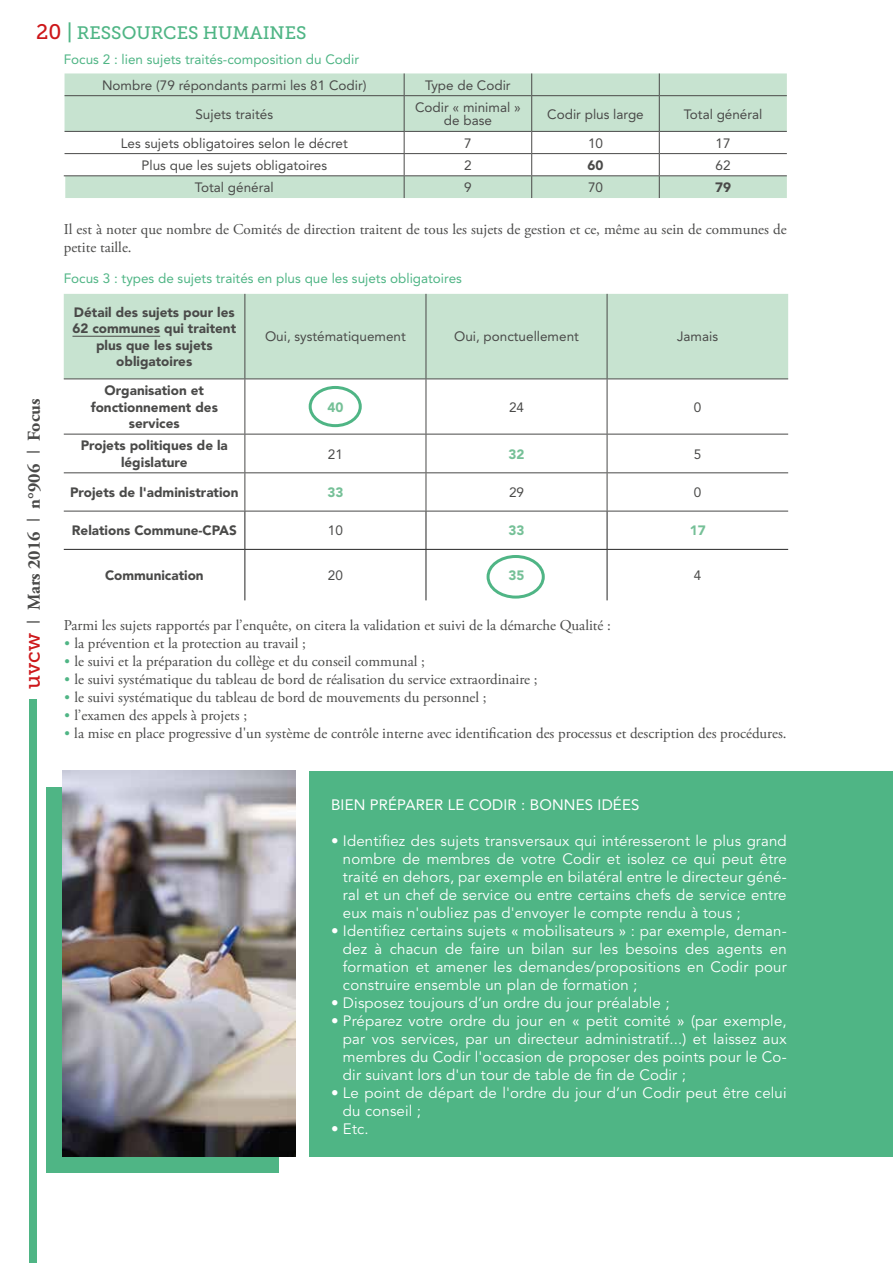
<style>
.page{position:relative;width:893px;height:1263px;background:#fff}
.page>*{position:absolute;margin:0;border:0;box-sizing:border-box;transform-origin:0 0}
.t1{font:21px "Museo Slab 500";color:#cd171a}
.t2{font:700 18px "Adobe Garamond Pro";color:#4a4a49}
.t3{font:18px "Museo Slab 500";color:#4fb585}
.t4{font:15px/18px "Avenir LT Std";letter-spacing:.01em;color:#fff;text-align:justify}
.t5{font:15px/18px "Adobe Garamond Pro";color:#4a4a49}
.t6{font:15px "Avenir LT Std";letter-spacing:.01em;color:#fff}
.t7{font:13.5px/13.5px "Avenir LT Std";color:#4a4a49;text-align:center}
.t8{font:900 13.5px/16.5px "Avenir LT Std";color:#4a4a49;text-align:center}
.t9{font:13.5px "Avenir LT Std";color:#4fb585}
.t10{font:900 13.5px "Avenir LT Std";color:#75c097}
.s1{font-size:21px}
.s2{font-family:"Museo Slab 500";font-weight:400;font-size:21px;color:#cd171a}
.s3{font-family:"Century Gothic";font-weight:400}
.s4{color:#4fb585}
.s5{font-style:inherit}
</style>
<div class="page">
<div style="left:30px;top:699px;width:7px;height:564px;background:#4fb585"></div>
<div style="left:46px;top:787px;width:233px;height:386px;background:#4fb585"></div>
<div style="left:65px;top:73px;width:722px;height:58px;background:#c7e3d0"></div>
<svg style="left:404px;top:73px;width:1px;height:22px"></svg>
<svg style="left:531px;top:73px;width:1px;height:22px"></svg>
<svg style="left:659px;top:73px;width:1px;height:22px"></svg>
<hr style="left:65px;top:95px;width:339px;height:1px;background:#4a4a49">
<hr style="left:404px;top:95px;width:128px;height:1px;background:#4a4a49">
<hr style="left:404px;top:96px;width:1px;height:35px;background:#4a4a49">
<hr style="left:532px;top:95px;width:127px;height:1px;background:#4a4a49">
<hr style="left:531px;top:96px;width:1px;height:35px;background:#4a4a49">
<hr style="left:659px;top:95px;width:128px;height:1px;background:#4a4a49">
<hr style="left:659px;top:96px;width:1px;height:35px;background:#4a4a49">
<svg style="left:64px;top:131px;width:723px;height:67px"></svg>
<div style="left:64px;top:294px;width:724px;height:84px;background:#c7e3d0"></div>
<svg style="left:64px;top:379px;width:180px;height:170px"></svg>
<svg style="left:245px;top:379px;width:543px;height:221px"></svg>
<hr style="left:244px;top:294px;width:1px;height:84px;background:#4a4a49">
<hr style="left:426px;top:294px;width:1px;height:84px;background:#4a4a49">
<hr style="left:607px;top:294px;width:1px;height:84px;background:#4a4a49">
<hr style="left:64px;top:378px;width:181px;height:1px;background:#4a4a49">
<hr style="left:245px;top:378px;width:181px;height:1px;background:#4a4a49">
<hr style="left:244px;top:379px;width:1px;height:55px;background:#4a4a49">
<hr style="left:426px;top:378px;width:181px;height:1px;background:#4a4a49">
<hr style="left:426px;top:379px;width:1px;height:55px;background:#4a4a49">
<hr style="left:607px;top:378px;width:181px;height:1px;background:#4a4a49">
<hr style="left:607px;top:379px;width:1px;height:55px;background:#4a4a49">
<hr style="left:64px;top:434px;width:181px;height:1px;background:#4a4a49">
<hr style="left:245px;top:434px;width:181px;height:1px;background:#4a4a49">
<hr style="left:244px;top:434px;width:1px;height:38px;background:#4a4a49">
<hr style="left:426px;top:434px;width:181px;height:1px;background:#4a4a49">
<hr style="left:426px;top:434px;width:1px;height:38px;background:#4a4a49">
<hr style="left:607px;top:434px;width:181px;height:1px;background:#4a4a49">
<hr style="left:607px;top:434px;width:1px;height:38px;background:#4a4a49">
<hr style="left:64px;top:472px;width:181px;height:1px;background:#4a4a49">
<hr style="left:245px;top:472px;width:181px;height:1px;background:#4a4a49">
<hr style="left:244px;top:473px;width:1px;height:38px;background:#4a4a49">
<hr style="left:426px;top:472px;width:181px;height:1px;background:#4a4a49">
<hr style="left:426px;top:473px;width:1px;height:38px;background:#4a4a49">
<hr style="left:607px;top:472px;width:181px;height:1px;background:#4a4a49">
<hr style="left:607px;top:473px;width:1px;height:38px;background:#4a4a49">
<hr style="left:64px;top:511px;width:181px;height:1px;background:#4a4a49">
<hr style="left:245px;top:511px;width:181px;height:1px;background:#4a4a49">
<hr style="left:426px;top:511px;width:181px;height:1px;background:#4a4a49">
<hr style="left:607px;top:511px;width:181px;height:1px;background:#4a4a49">
<hr style="left:244px;top:511px;width:1px;height:38px;background:#262626">
<hr style="left:426px;top:511px;width:1px;height:38px;background:#262626">
<hr style="left:607px;top:511px;width:1px;height:38px;background:#262626">
<hr style="left:64px;top:549px;width:181px;height:1px;background:#262626">
<hr style="left:245px;top:549px;width:181px;height:1px;background:#262626">
<hr style="left:244px;top:550px;width:1px;height:50px;background:#262626">
<hr style="left:426px;top:549px;width:181px;height:1px;background:#262626">
<hr style="left:426px;top:550px;width:1px;height:50px;background:#262626">
<hr style="left:607px;top:549px;width:181px;height:1px;background:#262626">
<hr style="left:607px;top:550px;width:1px;height:50px;background:#262626">
<hr style="left:72px;top:336px;width:88px;height:1px;background:#4a4a49">
<div style="left:309px;top:386px;width:53px;height:41px;border:3px solid #4fb585;border-radius:50%"></div>
<div style="left:487px;top:555px;width:58px;height:44px;border:3px solid #4fb585;border-radius:50%"></div>
<div style="left:310px;top:772px;width:583px;height:385px;background:#4fb585"></div>
<img style="left:63px;top:771px;width:232px;height:385px">
<p class="t3" style="left:67px;top:22px;width:241px"><span class="s1">|</span> RESSOURCES HUMAINES</p>
<p class="t9" style="left:64px;top:52px;width:297px">Focus 2 : lien sujets traités-composition du Codir</p>
<p class="t7" style="left:102px;top:78px;width:266px">Nombre (79 répondants parmi les 81 Codir)</p>
<p class="t7" style="left:425px;top:78px;width:87px">Type de Codir</p>
<p class="t7" style="left:195px;top:107px;width:79px">Sujets traités</p>
<p class="t7" style="left:415px;top:101px;width:107px">Codir « minimal » de base</p>
<p class="t7" style="left:547px;top:107px;width:98px">Codir plus large</p>
<p class="t7" style="left:684px;top:107px;width:80px">Total général</p>
<p class="t7" style="left:121px;top:136px;width:228px">Les sujets obligatoires selon le décret</p>
<p class="t7" style="left:464px;top:136px;width:9px">7</p>
<p class="t7" style="left:588px;top:136px;width:17px">10</p>
<p class="t7" style="left:716px;top:136px;width:17px">17</p>
<p class="t7" style="left:142px;top:158px;width:187px">Plus que les sujets obligatoires</p>
<p class="t7" style="left:464px;top:158px;width:9px">2</p>
<p class="t8" style="left:587px;top:157px;width:17px">60</p>
<p class="t7" style="left:716px;top:158px;width:17px">62</p>
<p class="t7" style="left:195px;top:181px;width:80px">Total général</p>
<p class="t7" style="left:464px;top:181px;width:9px">9</p>
<p class="t7" style="left:588px;top:181px;width:17px">70</p>
<p class="t8" style="left:715px;top:179px;width:17px">79</p>
<p class="t5" style="left:64px;top:221px;width:724px">Il est à noter que nombre de Comités de direction traitent de tous les sujets de gestion et ce, même au sein de communes de petite taille.</p>
<p class="t9" style="left:64px;top:271px;width:400px">Focus 3 : types de sujets traités en plus que les sujets obligatoires</p>
<p class="t8" style="left:72px;top:304px;width:165px">Détail des sujets pour les<br>62 communes qui traitent plus que les sujets obligatoires</p>
<h1 class="t1" style="left:36px;top:20px;width:27px">20</h1>
<p class="t7" style="left:265px;top:330px;width:142px">Oui, systématiquement</p>
<p class="t7" style="left:454px;top:330px;width:126px">Oui, ponctuellement</p>
<p class="t7" style="left:677px;top:330px;width:43px">Jamais</p>
<p class="t2" style="left:24px;top:689px;width:292px;rotate:-90deg"><span class="s2">uvcw</span> <span class="s3">I</span> Mars 2016 <span class="s3">I</span> n°906 <span class="s3">I</span> Focus</p>
<p class="t8" style="left:91px;top:382px;width:129px">Organisation et fonctionnement des services</p>
<p class="t10" style="left:327px;top:399px;width:17px">40</p>
<p class="t7" style="left:509px;top:400px;width:17px">24</p>
<p class="t7" style="left:694px;top:400px;width:9px">0</p>
<p class="t8" style="left:81px;top:437px;width:149px">Projets politiques de la législature</p>
<p class="t7" style="left:328px;top:447px;width:17px">21</p>
<p class="t10" style="left:509px;top:446px;width:17px">32</p>
<p class="t7" style="left:694px;top:447px;width:9px">5</p>
<p class="t8" style="left:70px;top:484px;width:170px">Projets de l'administration</p>
<p class="t10" style="left:327px;top:484px;width:17px">33</p>
<p class="t7" style="left:509px;top:486px;width:17px">29</p>
<p class="t7" style="left:694px;top:486px;width:9px">0</p>
<p class="t8" style="left:72px;top:522px;width:166px">Relations Commune-CPAS</p>
<p class="t7" style="left:328px;top:524px;width:17px">10</p>
<p class="t10" style="left:509px;top:522px;width:17px">33</p>
<p class="t10" style="left:690px;top:522px;width:17px">17</p>
<p class="t8" style="left:105px;top:567px;width:100px">Communication</p>
<p class="t7" style="left:328px;top:569px;width:17px">20</p>
<p class="t10" style="left:509px;top:567px;width:17px">35</p>
<p class="t7" style="left:694px;top:569px;width:9px">4</p>
<p class="t5" style="left:64px;top:617px;width:549px">Parmi les sujets rapportés par l’enquête, on citera la validation et suivi de la démarche Qualité :</p>
<p class="t5" style="left:64px;top:635px;width:244px"><span class="s4">•</span> la prévention et la protection au travail ;</p>
<p class="t5" style="left:64px;top:653px;width:363px"><span class="s4">•</span> le suivi et la préparation du collège et du conseil communal ;</p>
<p class="t5" style="left:64px;top:671px;width:475px"><span class="s4">•</span> le suivi systématique du tableau de bord de réalisation du service extraordinaire ;</p>
<p class="t5" style="left:64px;top:689px;width:424px"><span class="s4">•</span> le suivi systématique du tableau de bord de mouvements du personnel ;</p>
<p class="t5" style="left:64px;top:707px;width:185px"><span class="s4">•</span> l’examen des appels à projets ;</p>
<p class="t5" style="left:64px;top:725px;width:724px"><span class="s4">•</span> la mise en place progressive d'un système de contrôle interne avec identification des processus et description des procédures.</p>
<p class="t6" style="left:331px;top:796px;width:310px">BIEN PRÉPARER LE CODIR : BONNES IDÉES</p>
<p class="t4" style="left:343px;top:832px;width:445px;text-indent:-12px">• Identifiez des sujets transversaux qui intéresseront le plus grand nombre de membres de votre Codir et isolez ce qui peut être traité en dehors, par exemple en bilatéral entre le directeur géné&shy;ral et un chef de service ou entre certains chefs de service entre eux mais n'oubliez pas d'envoyer le compte rendu à tous ;</p>
<p class="t4" style="left:343px;top:922px;width:445px;text-indent:-12px">• Identifiez certains sujets <span class="s5">«</span> mobilisateurs <span class="s5">»</span> : par exemple, deman&shy;dez à chacun de faire un bilan sur les besoins des agents en formation et amener les demandes/propositions en Codir pour construire ensemble un plan de formation ;</p>
<p class="t4" style="left:331px;top:994px;width:340px">• Disposez toujours d’un ordre du jour préalable ;</p>
<p class="t4" style="left:343px;top:1012px;width:445px;text-indent:-12px">• Préparez votre ordre du jour en <span class="s5">«</span> petit comité <span class="s5">»</span> (par exemple, par vos services, par un directeur administratif...) et laissez aux membres du Codir l'occasion de proposer des points pour le Co&shy;dir suivant lors d'un tour de table de fin de Codir ;</p>
<p class="t4" style="left:343px;top:1084px;width:445px;text-indent:-12px">• Le point de départ de l'ordre du jour d’un Codir peut être celui du conseil ;</p>
<p class="t4" style="left:331px;top:1120px;width:39px">• Etc.</p>
</div>
